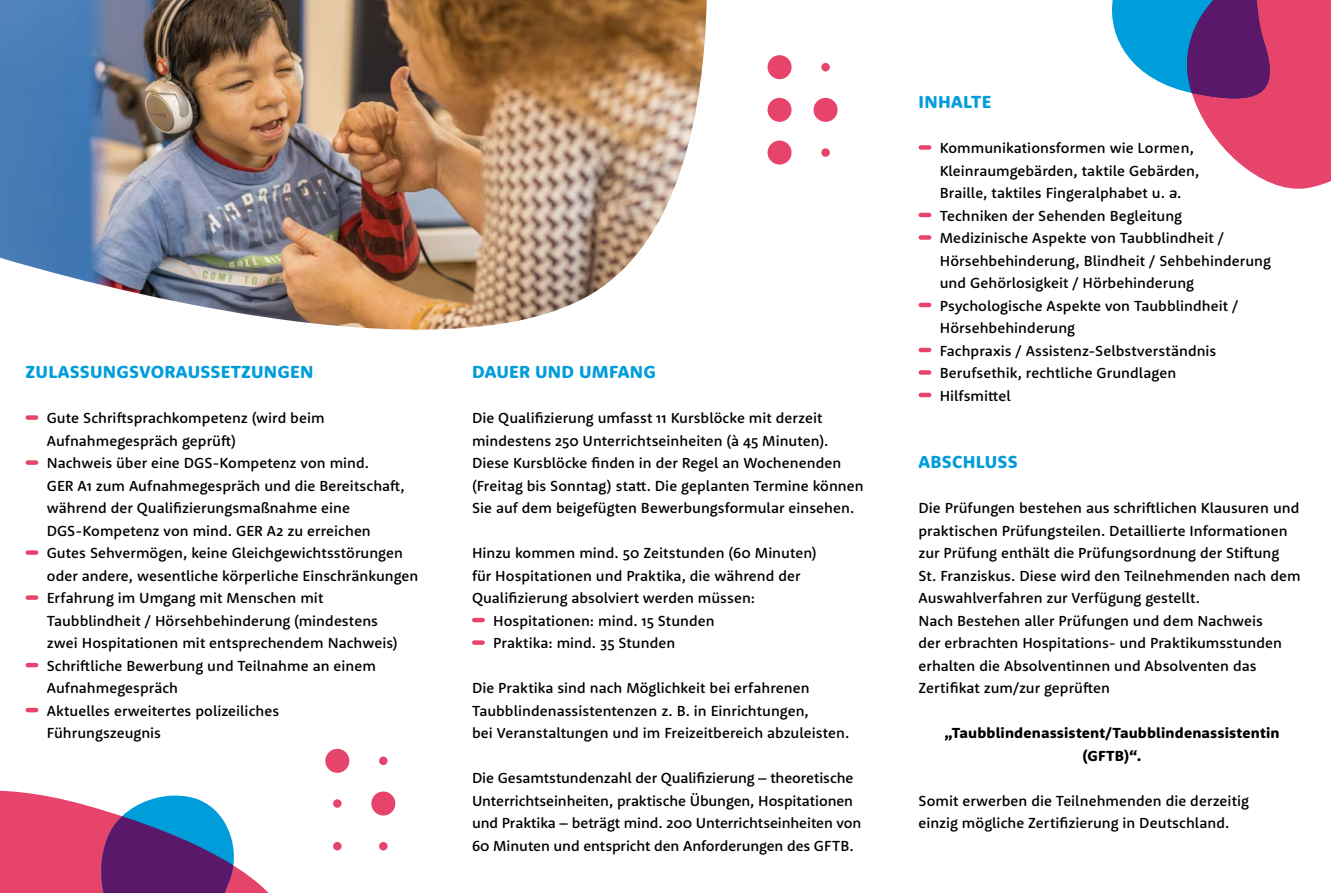
<style>
.page{position:relative;width:1331px;height:893px;background:#fff}
.page>*{position:absolute;margin:0;border:0;box-sizing:border-box;transform-origin:0 0}
.t1{font:800 18px "Rooney Sans";letter-spacing:.015em;color:#009ddb}
.t2{font:500 15px/22.5px "Rooney Sans";letter-spacing:.005em;color:#000}
.t3{font:700 15px/22.5px "Rooney Sans";letter-spacing:.01em;color:#000;text-align:center}
</style>
<div class="page">
<div style="left:28px;top:415px;width:8px;height:5px;background:#e7446c"></div>
<div style="left:28px;top:460px;width:8px;height:5px;background:#e7446c"></div>
<div style="left:28px;top:550px;width:8px;height:5px;background:#e7446c"></div>
<div style="left:28px;top:595px;width:8px;height:5px;background:#e7446c"></div>
<svg style="left:28px;top:663px;width:8px;height:4px"></svg>
<svg style="left:28px;top:708px;width:8px;height:4px"></svg>
<svg style="left:474px;top:618px;width:9px;height:4px"></svg>
<div style="left:474px;top:640px;width:9px;height:5px;background:#e7446c"></div>
<div style="left:921px;top:145px;width:8px;height:5px;background:#e7446c"></div>
<svg style="left:921px;top:213px;width:8px;height:4px"></svg>
<div style="left:921px;top:235px;width:8px;height:5px;background:#e7446c"></div>
<svg style="left:921px;top:303px;width:8px;height:4px"></svg>
<svg style="left:921px;top:348px;width:8px;height:4px"></svg>
<div style="left:921px;top:370px;width:8px;height:5px;background:#e7446c"></div>
<svg style="left:921px;top:393px;width:8px;height:4px"></svg>
<svg style="left:1112px;top:0;width:219px;height:189px"></svg>
<img style="left:0;top:0;width:707px;height:330px">
<svg style="left:0;top:790px;width:269px;height:103px"></svg>
<div style="left:325px;top:749px;width:24px;height:24px;background:#e7446c;border-radius:50%"></div>
<div style="left:379px;top:757px;width:9px;height:8px;background:#e7446c;border-radius:50%"></div>
<div style="left:333px;top:799px;width:9px;height:9px;background:#e7446c;border-radius:50%"></div>
<div style="left:371px;top:791px;width:24px;height:24px;background:#e7446c;border-radius:50%"></div>
<div style="left:333px;top:842px;width:9px;height:8px;background:#e7446c;border-radius:50%"></div>
<div style="left:379px;top:842px;width:9px;height:8px;background:#e7446c;border-radius:50%"></div>
<div style="left:767px;top:55px;width:24px;height:24px;background:#e7446c;border-radius:50%"></div>
<div style="left:821px;top:63px;width:9px;height:8px;background:#e7446c;border-radius:50%"></div>
<div style="left:814px;top:98px;width:24px;height:24px;background:#e7446c;border-radius:50%"></div>
<div style="left:821px;top:148px;width:9px;height:9px;background:#e7446c;border-radius:50%"></div>
<div style="left:767px;top:98px;width:24px;height:24px;background:#e7446c;border-radius:50%"></div>
<div style="left:767px;top:141px;width:24px;height:24px;background:#e7446c;border-radius:50%"></div>
<p class="t1" style="left:26px;top:360px;width:289px">ZULASSUNGSVORAUSSETZUNGEN</p>
<p class="t2" style="left:47px;top:406px;width:373px">Gute Schriftsprachkompetenz (wird beim Aufnahmegespräch geprüft)<br>Nachweis über eine DGS-Kompetenz von mind.<br>GER A1 zum Aufnahmegespräch und die Bereitschaft, während der Qualifizierungsmaßnahme eine DGS-Kompetenz von mind. GER A2 zu erreichen<br>Gutes Sehvermögen, keine Gleichgewichtsstörungen oder andere, wesentliche körperliche Einschränkungen Erfahrung im Umgang mit Menschen mit Taubblindheit / Hörsehbehinderung (mindestens<br>zwei Hospitationen mit entsprechendem Nachweis)<br>Schriftliche Bewerbung und Teilnahme an einem Aufnahmegespräch<br>Aktuelles erweitertes polizeiliches<br>Führungszeugnis</p>
<p class="t1" style="left:472px;top:360px;width:185px">DAUER UND UMFANG</p>
<p class="t2" style="left:472px;top:406px;width:393px">Die Qualifizierung umfasst 11 Kursblöcke mit derzeit mindestens 250 Unterrichtseinheiten (à 45 Minuten).<br>Diese Kursblöcke finden in der Regel an Wochenenden (Freitag bis Sonntag) statt. Die geplanten Termine können Sie auf dem beigefügten Bewerbungsformular einsehen.</p>
<p class="t2" style="left:472px;top:541px;width:346px">Hinzu kommen mind. 50 Zeitstunden (60 Minuten)</p>
<p class="t2" style="left:472px;top:564px;width:330px">für Hospitationen und Praktika, die während der</p>
<p class="t2" style="left:472px;top:586px;width:285px">Qualifizierung absolviert werden müssen:</p>
<p class="t2" style="left:493px;top:609px;width:223px">Hospitationen: mind. 15 Stunden</p>
<p class="t2" style="left:493px;top:631px;width:184px">Praktika: mind. 35 Stunden</p>
<p class="t2" style="left:472px;top:676px;width:379px">Die Praktika sind nach Möglichkeit bei erfahrenen<br>Taubblindenassistentenzen z. B. in Einrichtungen,<br>bei Veranstaltungen und im Freizeitbereich abzuleisten.</p>
<p class="t2" style="left:472px;top:766px;width:391px">Die Gesamtstundenzahl der Qualifizierung – theoretische Unterrichtseinheiten, praktische Übungen, Hospitationen und Praktika – beträgt mind. 200 Unterrichtseinheiten von 60 Minuten und entspricht den Anforderungen des GFTB.</p>
<p class="t1" style="left:919px;top:90px;width:74px">INHALTE</p>
<p class="t2" style="left:940px;top:136px;width:333px">Kommunikationsformen wie Lormen, Kleinraumgebärden, taktile Gebärden,<br>Braille, taktiles Fingeralphabet u. a.<br>Techniken der Sehenden Begleitung Medizinische Aspekte von Taubblindheit / Hörsehbehinderung, Blindheit / Sehbehinderung und Gehörlosigkeit / Hörbehinderung Psychologische Aspekte von Taubblindheit / Hörsehbehinderung<br>Fachpraxis / Assistenz-Selbstverständnis Berufsethik, rechtliche Grundlagen<br>Hilfsmittel</p>
<p class="t1" style="left:919px;top:450px;width:101px">ABSCHLUSS</p>
<p class="t2" style="left:918px;top:496px;width:384px">Die Prüfungen bestehen aus schriftlichen Klausuren und praktischen Prüfungsteilen. Detaillierte Informationen zur Prüfung enthält die Prüfungsordnung der Stiftung St. Franziskus. Diese wird den Teilnehmenden nach dem Auswahlverfahren zur Verfügung gestellt.<br>Nach Bestehen aller Prüfungen und dem Nachweis<br>der erbrachten Hospitations- und Praktikumsstunden erhalten die Absolventinnen und Absolventen das Zertifikat zum/zur geprüften</p>
<p class="t3" style="left:944px;top:721px;width:337px">„Taubblindenassistent/Taubblindenassistentin (GFTB)“.</p>
<p class="t2" style="left:918px;top:789px;width:332px">Somit erwerben die Teilnehmenden die derzeitig einzig mögliche Zertifizierung in Deutschland.</p>
</div>
